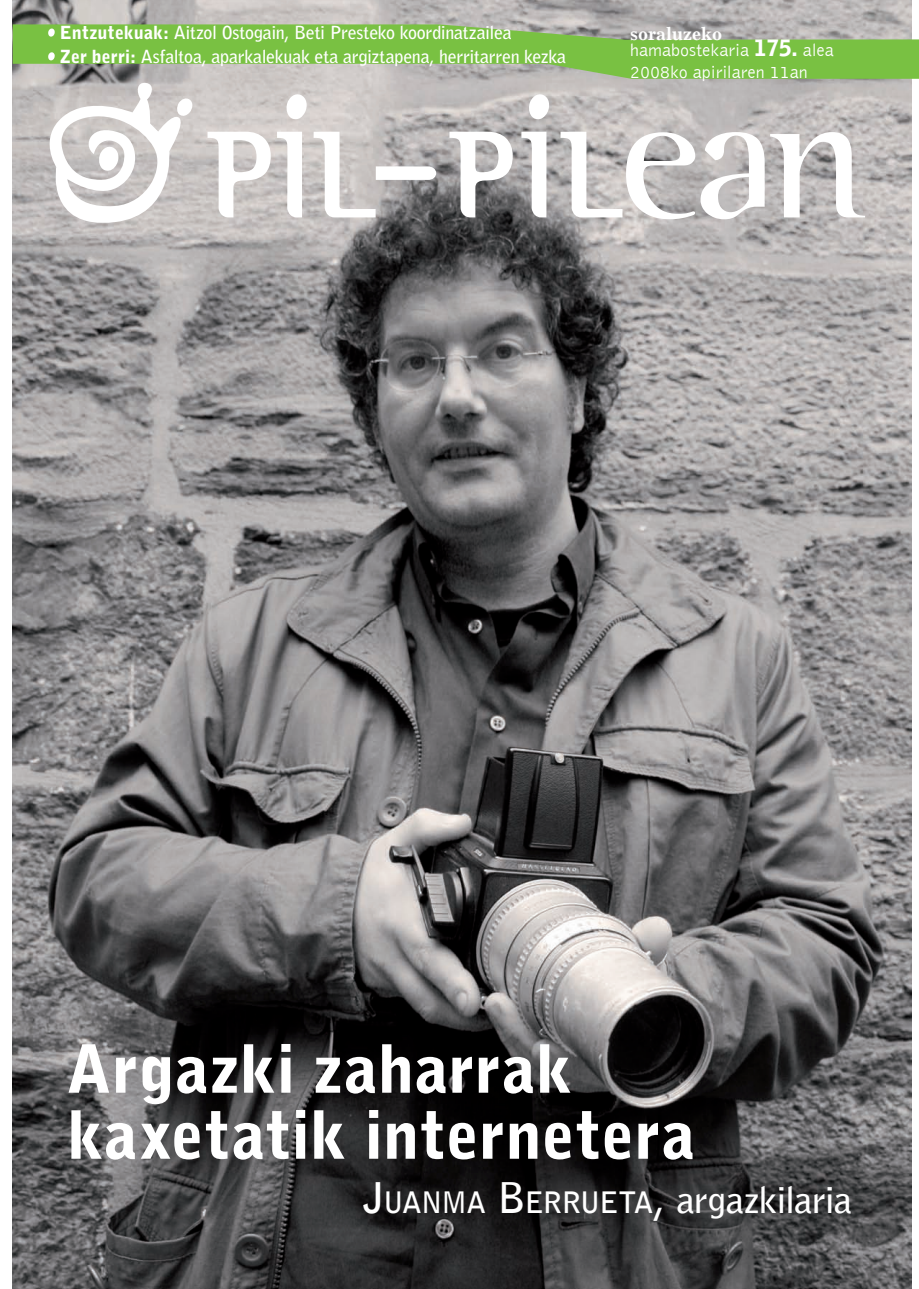
<style>
.page{position:relative;width:919px;height:1289px;background:#fff}
.page>*{position:absolute;margin:0;border:0;box-sizing:border-box;transform-origin:0 0}
.t1{font:900 66px/66px "Bell Gothic Std";letter-spacing:.01em;color:#fff}
.t2{font:700 29.4px "Bell Gothic";letter-spacing:-.045em;color:#fff}
.t3{font:700 18px/24px "Bell Gothic Std";letter-spacing:-.015em;color:#fff}
.t4{font:300 18px/21.6px "Bell Gothic";color:#fff}
.t5{font:700 18px "Excelsior LT";color:#fff}
.s1{font-weight:900}
.s2{font-family:"Bell Gothic Std";font-weight:900;font-size:22.5px}
.s3{font-size:42px}
.s4{font-size:36px}
</style>
<div class="page">
<img style="left:13px;top:0;width:898px;height:1288px">
<svg style="left:13px;top:24px;width:905px;height:55px;background:#8abb63"></svg>
<svg style="left:48px;top:28px;width:7px;height:9px"></svg>
<svg style="left:48px;top:52px;width:7px;height:9px"></svg>
<svg style="left:207px;top:132px;width:64px;height:85px"></svg>
<svg style="left:277px;top:132px;width:25px;height:85px"></svg>
<svg style="left:313px;top:132px;width:123px;height:85px"></svg>
<svg style="left:449px;top:132px;width:63px;height:85px"></svg>
<svg style="left:521px;top:132px;width:25px;height:85px"></svg>
<svg style="left:560px;top:132px;width:204px;height:87px"></svg>
<svg style="left:770px;top:132px;width:95px;height:85px"></svg>
<svg style="left:38px;top:82px;width:156px;height:148px"></svg>
<svg style="left:285px;top:93px;width:23px;height:27px"></svg>
<svg style="left:527px;top:93px;width:23px;height:27px"></svg>
<p class="t3" style="left:60px;top:20px;width:508px"><span class="s1">Entzutekuak:</span> Aitzol Ostogain, Beti Presteko koordinatzailea<br><span class="s1">Zer berri:</span> Asfaltoa, aparkalekuak eta argiztapena, herritarren kezka</p>
<p class="t5" style="left:630px;top:23px;width:93px">soraluzeko</p>
<p class="t4" style="left:630px;top:40px;width:205px">hamabostekaria <span class="s2">175.</span> alea<br>2008ko apirilaren 11an</p>
<h1 class="t1" style="left:67px;top:1036px;width:629px">Argazki zaharrak kaxetatik internetera</h1>
<h2 class="t2" style="left:363px;top:1184px;width:490px"><span class="s3">J</span>UANMA <span class="s3">B</span>ERRUETA<span class="s3">,</span> <span class="s4">argazkilaria</span></h2>
</div>
